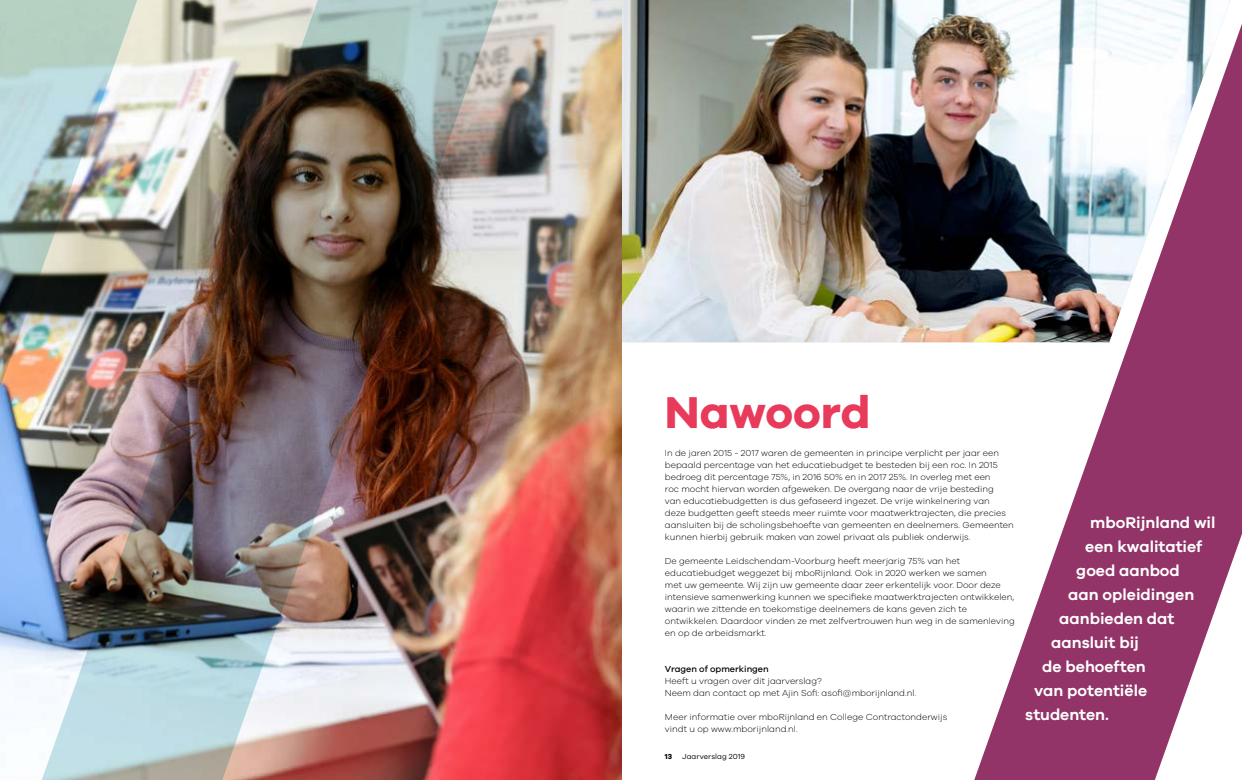
<style>
.page{position:relative;width:1242px;height:780px;background:#fff}
.page>*{position:absolute;margin:0;border:0;box-sizing:border-box;transform-origin:0 0}
.t1{font:700 46px "Galano Grotesque";color:#e83a5a}
.t2{font:600 16px "Galano Grotesque";color:#fff}
.t3{font:300 9px/12px "Galano Grotesque";color:#000}
.t4{font:500 9px "Galano Grotesque";color:#000}
.t5{font:7.5px "Galano Grotesque";letter-spacing:.01em;color:#000}
.t6{font:700 7.5px "Galano Grotesque";color:#000}
</style>
<div class="page">
<svg style="left:974px;top:24px;width:268px;height:756px;fill:#933468"></svg>
<img style="left:621px;top:0;width:609px;height:342px">
<img style="left:561px;top:0;width:60px;height:780px">
<img style="left:200px;top:0;width:361px;height:780px">
<img style="left:0;top:0;width:200px;height:780px">
<h1 class="t1" style="left:665px;top:383px;width:207px">Nawoord</h1>
<p class="t3" style="left:665px;top:446px;width:350px">In de jaren 2015 - 2017 waren de gemeenten in principe verplicht per jaar een bepaald percentage van het educatiebudget te besteden bij een roc. In 2015 bedroeg dit percentage 75%, in 2016 50% en in 2017 25%. In overleg met een<br>roc mocht hiervan worden afgeweken. De overgang naar de vrije besteding<br>van educatiebudgetten is dus gefaseerd ingezet. De vrije winkelnering van<br>deze budgetten geeft steeds meer ruimte voor maatwerktrajecten, die precies aansluiten bij de scholingsbehoefte van gemeenten en deelnemers. Gemeenten kunnen hierbij gebruik maken van zowel privaat als publiek onderwijs.</p>
<p class="t3" style="left:665px;top:554px;width:351px">De gemeente Leidschendam-Voorburg heeft meerjarig 75% van het educatiebudget weggezet bij mboRijnland. Ook in 2020 werken we samen<br>met uw gemeente. Wij zijn uw gemeente daar zeer erkentelijk voor. Door deze intensieve samenwerking kunnen we specifieke maatwerktrajecten ontwikkelen, waarin we zittende en toekomstige deelnemers de kans geven zich te ontwikkelen. Daardoor vinden ze met zelfvertrouwen hun weg in de samenleving en op de arbeidsmarkt.</p>
<p class="t4" style="left:665px;top:663px;width:105px">Vragen of opmerkingen</p>
<p class="t3" style="left:665px;top:674px;width:253px">Heeft u vragen over dit jaarverslag?<br>Neem dan contact op met Ajin Sofi: asofi@mborijnland.nl.</p>
<p class="t3" style="left:665px;top:710px;width:284px">Meer informatie over mboRijnland en College Contractonderwijs vindt u op www.mborijnland.nl.</p>
<p class="t6" style="left:665px;top:751px;width:9px">13</p>
<p class="t5" style="left:682px;top:751px;width:64px">Jaarverslag 2019</p>
<h2 class="t2" style="left:1090px;top:512px;width:127px">mboRijnland wil</h2>
<h2 class="t2" style="left:1085px;top:536px;width:118px">een kwalitatief</h2>
<h2 class="t2" style="left:1076px;top:560px;width:105px">goed aanbod</h2>
<h2 class="t2" style="left:1068px;top:584px;width:127px">aan opleidingen</h2>
<h2 class="t2" style="left:1059px;top:608px;width:117px">aanbieden dat</h2>
<h2 class="t2" style="left:1051px;top:632px;width:89px">aansluit bij</h2>
<h2 class="t2" style="left:1042px;top:656px;width:105px">de behoeften</h2>
<h2 class="t2" style="left:1034px;top:680px;width:114px">van potentiële</h2>
<h2 class="t2" style="left:1025px;top:704px;width:85px">studenten.</h2>
</div>
